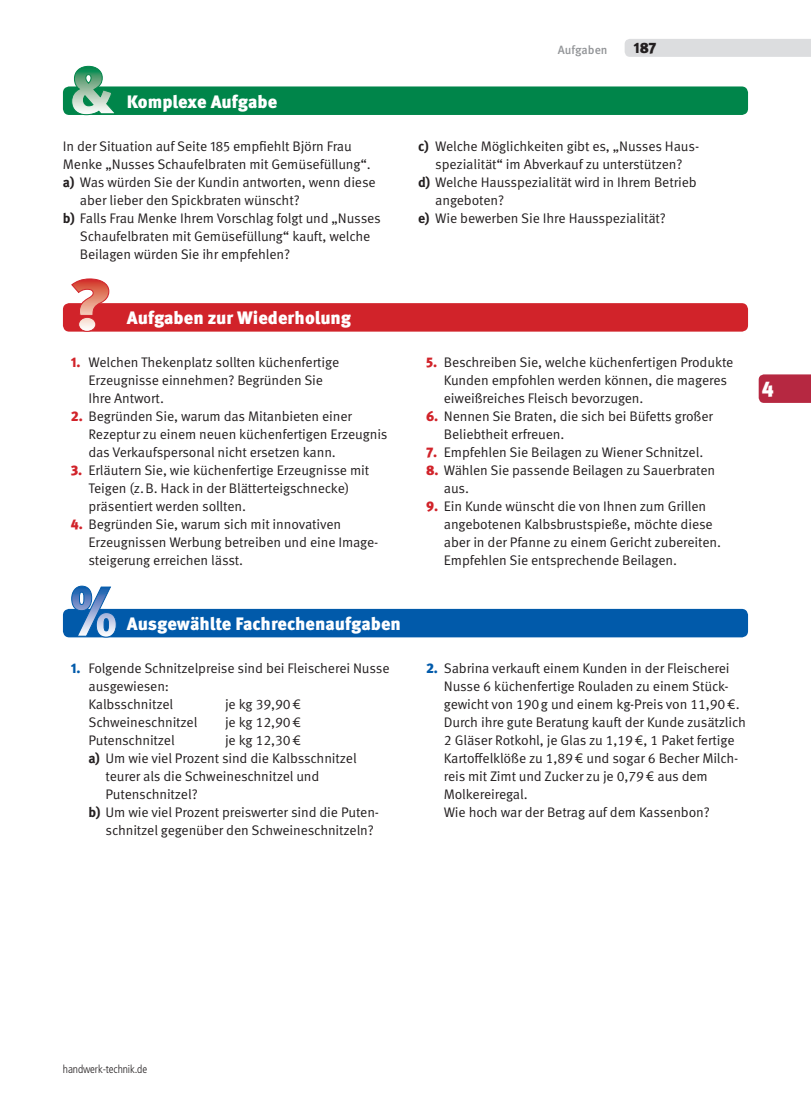
<style>
.page{position:relative;width:811px;height:1108px;background:#fff}
.page>*{position:absolute;margin:0;border:0;box-sizing:border-box;transform-origin:0 0}
.t1{font:900 21px "Meta Pro";color:#fff}
.t2{font:900 18px "Meta Pro";color:#fff}
.t3{font:900 15px "Meta Pro";color:#231f20}
.t4{font:13.8px/18px "Meta Pro";letter-spacing:-.01em;color:#231f20}
.t5{font:500 12px "Meta Pro";color:#939598}
.t6{font:300 condensed 11.25px "Frutiger LT Std";letter-spacing:-.01em;color:#231f20}
.s1{font-weight:700}
.s2{font-weight:900;color:#d1232a}
.s3{font-weight:900;color:#015aaa}
</style>
<div class="page">
<div style="left:624px;top:39px;width:186px;height:18px;background:#dcdddf"></div>
<div style="left:63px;top:303px;width:684px;height:29px;background:#d1232a;border-radius:6px"></div>
<svg style="left:71px;top:278px;width:38px;height:54px"></svg>
<div style="left:63px;top:86px;width:684px;height:29px;background:#00854a;border-radius:6px"></div>
<svg style="left:71px;top:66px;width:45px;height:49px"></svg>
<div style="left:63px;top:609px;width:684px;height:28px;background:#015aaa;border-radius:6px"></div>
<svg style="left:71px;top:586px;width:46px;height:52px"></svg>
<svg style="left:758px;top:374px;width:52px;height:29px;background:#b83048"></svg>
<p class="t2" style="left:127px;top:90px;width:152px">Komplexe Aufgabe</p>
<p class="t4" style="left:63px;top:138px;width:290px">In der Situation auf Seite 185 empfiehlt Björn Frau</p>
<p class="t4" style="left:63px;top:156px;width:309px">Menke „Nusses Schaufelbraten mit Gemüsefüllung“.</p>
<p class="t4" style="left:63px;top:174px;width:314px"><span class="s1">a)</span> Was würden Sie der Kundin antworten, wenn diese</p>
<p class="t4" style="left:80px;top:192px;width:221px">aber lieber den Spickbraten wünscht?</p>
<p class="t4" style="left:63px;top:210px;width:319px"><span class="s1">b)</span> Falls Frau Menke Ihrem Vorschlag folgt und „Nusses</p>
<p class="t4" style="left:80px;top:228px;width:292px">Schaufelbraten mit Gemüsefüllung“ kauft, welche</p>
<p class="t4" style="left:80px;top:246px;width:211px">Beilagen würden Sie ihr empfehlen?</p>
<p class="t2" style="left:127px;top:307px;width:226px">Aufgaben zur Wiederholung</p>
<p class="t4" style="left:88px;top:354px;width:252px;text-indent:-18px"><span class="s2">1.</span> Welchen Thekenplatz sollten küchenfertige<br>Erzeugnisse einnehmen? Begründen Sie<br>Ihre Antwort.</p>
<p class="t4" style="left:88px;top:408px;width:300px;text-indent:-18px"><span class="s2">2.</span> Begründen Sie, warum das Mitanbieten einer<br>Rezeptur zu einem neuen küchenfertigen Erzeugnis das Verkaufspersonal nicht ersetzen kann.</p>
<p class="t4" style="left:88px;top:462px;width:282px;text-indent:-18px"><span class="s2">3.</span> Erläutern Sie, wie küchenfertige Erzeugnisse mit<br>Teigen (z.B. Hack in der Blätterteigschnecke) präsentiert werden sollten.</p>
<p class="t4" style="left:88px;top:516px;width:290px;text-indent:-18px"><span class="s2">4.</span> Begründen Sie, warum sich mit innovativen<br>Erzeugnissen Werbung betreiben und eine Image&shy;steigerung erreichen lässt.</p>
<p class="t5" style="left:557px;top:42px;width:51px">Aufgaben</p>
<p class="t3" style="left:633px;top:38px;width:25px">187</p>
<p class="t4" style="left:418px;top:138px;width:281px"><span class="s1">c)</span> Welche Möglichkeiten gibt es, „Nusses Haus-</p>
<p class="t4" style="left:435px;top:156px;width:249px">spezialität“ im Abverkauf zu unterstützen?</p>
<p class="t4" style="left:418px;top:174px;width:280px"><span class="s1">d)</span> Welche Hausspezialität wird in Ihrem Betrieb</p>
<p class="t4" style="left:435px;top:192px;width:70px">angeboten?</p>
<p class="t4" style="left:418px;top:210px;width:249px"><span class="s1">e)</span> Wie bewerben Sie Ihre Hausspezialität?</p>
<p class="t4" style="left:443px;top:354px;width:291px;text-indent:-18px"><span class="s2">5.</span> Beschreiben Sie, welche küchenfertigen Produkte<br>Kunden empfohlen werden können, die mageres eiweißreiches Fleisch bevorzugen.</p>
<p class="t4" style="left:443px;top:408px;width:270px;text-indent:-18px"><span class="s2">6.</span> Nennen Sie Braten, die sich bei Büfetts großer<br>Beliebtheit erfreuen.</p>
<p class="t4" style="left:426px;top:444px;width:278px"><span class="s2">7.</span> Empfehlen Sie Beilagen zu Wiener Schnitzel.</p>
<p class="t4" style="left:443px;top:462px;width:273px;text-indent:-18px"><span class="s2">8.</span> Wählen Sie passende Beilagen zu Sauerbraten aus.</p>
<p class="t4" style="left:443px;top:498px;width:279px;text-indent:-18px"><span class="s2">9.</span> Ein Kunde wünscht die von Ihnen zum Grillen angebotenen Kalbsbrustspieße, möchte -diese aber in der Pfanne zu einem Gericht zubereiten.<br>Empfehlen Sie entsprechende Beilagen.</p>
<p class="t1" style="left:761px;top:376px;width:14px">4</p>
<p class="t2" style="left:127px;top:612px;width:276px">Ausgewählte Fachrechenaufgaben</p>
<p class="t4" style="left:88px;top:660px;width:302px;text-indent:-18px"><span class="s3">1.</span> Folgende Schnitzelpreise sind bei Fleischerei Nusse ausgewiesen:<br>Kalbsschnitzel</p>
<p class="t4" style="left:225px;top:696px;width:78px">je kg 39,90€</p>
<p class="t4" style="left:88px;top:714px;width:110px">Schweineschnitzel</p>
<p class="t4" style="left:225px;top:714px;width:78px">je kg 12,90€</p>
<p class="t4" style="left:88px;top:732px;width:88px">Putenschnitzel</p>
<p class="t4" style="left:225px;top:732px;width:78px">je kg 12,30€</p>
<p class="t4" style="left:88px;top:750px;width:270px"><span class="s1">a)</span> Um wie viel Prozent sind die Kalbsschnitzel</p>
<p class="t4" style="left:105px;top:768px;width:215px">teurer als die Schweineschnitzel und</p>
<p class="t4" style="left:105px;top:786px;width:94px">Putenschnitzel?</p>
<p class="t4" style="left:88px;top:804px;width:292px"><span class="s1">b)</span> Um wie viel Prozent preiswerter sind die Puten-</p>
<p class="t4" style="left:105px;top:822px;width:270px">schnitzel gegenüber den Schweineschnitzeln?</p>
<p class="t4" style="left:443px;top:660px;width:304px;text-indent:-18px"><span class="s3">2.</span> Sabrina verkauft einem Kunden in der Fleischerei Nusse 6 küchenfertige -Rouladen zu -einem Stück&shy;gewicht von 190g und einem kg-Preis von 11,90€.<br>Durch ihre gute Beratung kauft der Kunde zusätzlich 2 Gläser Rotkohl, je Glas zu 1,19€, 1 Paket fertige Kartoffelklöße zu 1,89€ und sogar 6 Becher Milch&shy;reis mit Zimt und Zucker zu je 0,79€ aus dem Molkereiregal.<br>Wie hoch war der Betrag auf dem Kassenbon?</p>
<p class="t6" style="left:63px;top:1062px;width:86px">handwerk-technik.de</p>
</div>
